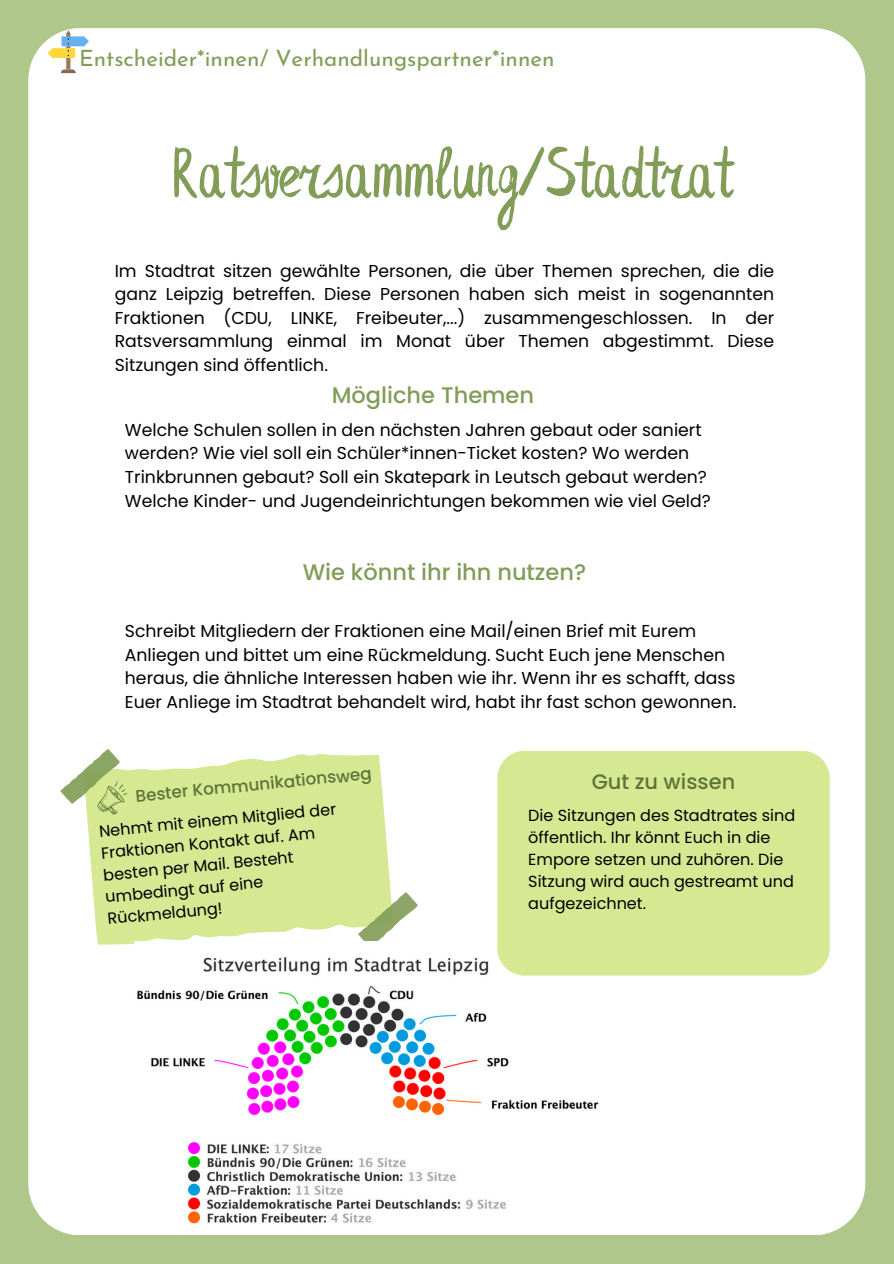
<style>
.page{position:relative;width:894px;height:1264px;background:#fff}
.page>*{position:absolute;margin:0;border:0;box-sizing:border-box;transform-origin:0 0}
.t1{font:75px "Leafy Extended";color:#819d57}
.t2{font:22.5px "Josefin Sans";color:#819d57}
.t3{font:500 22.5px "Poppins";color:#819d57}
.t4{font:500 21px "Poppins";color:#5c7439}
.t5{font:17.25px/23.7px "Poppins";color:#000}
.t6{font:500 16.8px "Poppins";color:#5c7439}
.t7{font:16.05px/22px "Poppins";color:#000}
</style>
<div class="page">
<div style="left:0;top:0;width:893px;height:1263px;background:#afc78b"></div>
<div style="left:28px;top:28px;width:837px;height:1206px;background:#fff;border-radius:52px"></div>
<svg style="left:87px;top:754px;width:304px;height:191px;background:#daea9d"></svg>
<svg style="left:356px;top:891px;width:62px;height:50px"></svg>
<svg style="left:60px;top:749px;width:67px;height:65px"></svg>
<img style="left:135px;top:941px;width:464px;height:283px">
<div style="left:497px;top:750px;width:332px;height:225px;background:#d7e893;border-radius:28px"></div>
<svg style="left:48px;top:30px;width:41px;height:43px"></svg>
<p class="t2" style="left:79px;top:49px;width:477px">Entscheider*innen/ Verhandlungspartner*innen</p>
<p class="t1" style="left:172px;top:142px;width:562px">Ratsversammlung/Stadtrat</p>
<h3 class="t5" style="left:115px;top:259px;width:661px;text-align:justify">Im Stadtrat sitzen gewählte Personen, die über Themen sprechen, die die ganz Leipzig betreffen. Diese Personen haben sich meist in sogenannten Fraktionen (CDU, LINKE, Freibeuter,...) zusammengeschlossen. In der Ratsversammlung einmal im Monat über Themen abgestimmt. Diese Sitzungen sind öffentlich.</h3>
<p class="t3" style="left:331px;top:379px;width:204px">Mögliche Themen</p>
<p class="t5" style="left:125px;top:418px;width:587px">Welche Schulen sollen in den nächsten Jahren gebaut oder saniert werden? Wie viel soll ein Schüler*innen-Ticket kosten? Wo werden Trinkbrunnen gebaut? Soll ein Skatepark in Leutsch gebaut werden?<br>Welche Kinder- und Jugendeinrichtungen bekommen wie viel Geld?</p>
<h1 class="t3" style="left:303px;top:556px;width:285px">Wie könnt ihr ihn nutzen?</h1>
<h2 class="t5" style="left:125px;top:619px;width:612px">Schreibt Mitgliedern der Fraktionen eine Mail/einen Brief mit Eurem Anliegen und bittet um eine Rückmeldung. Sucht Euch jene Menschen heraus, die ähnliche Interessen haben wie ihr. Wenn ihr es schafft, dass Euer Anliege im Stadtrat behandelt wird, habt ihr fast schon gewonnen.</h2>
<p class="t6" style="left:135px;top:783px;width:238px;rotate:-5deg">Bester Kommunikationsweg</p>
<h2 class="t7" style="left:98px;top:819px;width:239px;rotate:-5deg">Nehmt mit einem Mitglied der<br>Fraktionen Kontakt auf. Am besten per Mail. Besteht umbedingt auf eine<br>Rückmeldung!</h2>
<h4 class="t4" style="left:591px;top:767px;width:145px">Gut zu wissen</h4>
<p class="t7" style="left:528px;top:804px;width:268px">Die Sitzungen des Stadtrates sind öffentlich. Ihr könnt Euch in die<br>Empore setzen und zuhören. Die<br>Sitzung wird auch gestreamt und aufgezeichnet.</p>
</div>
